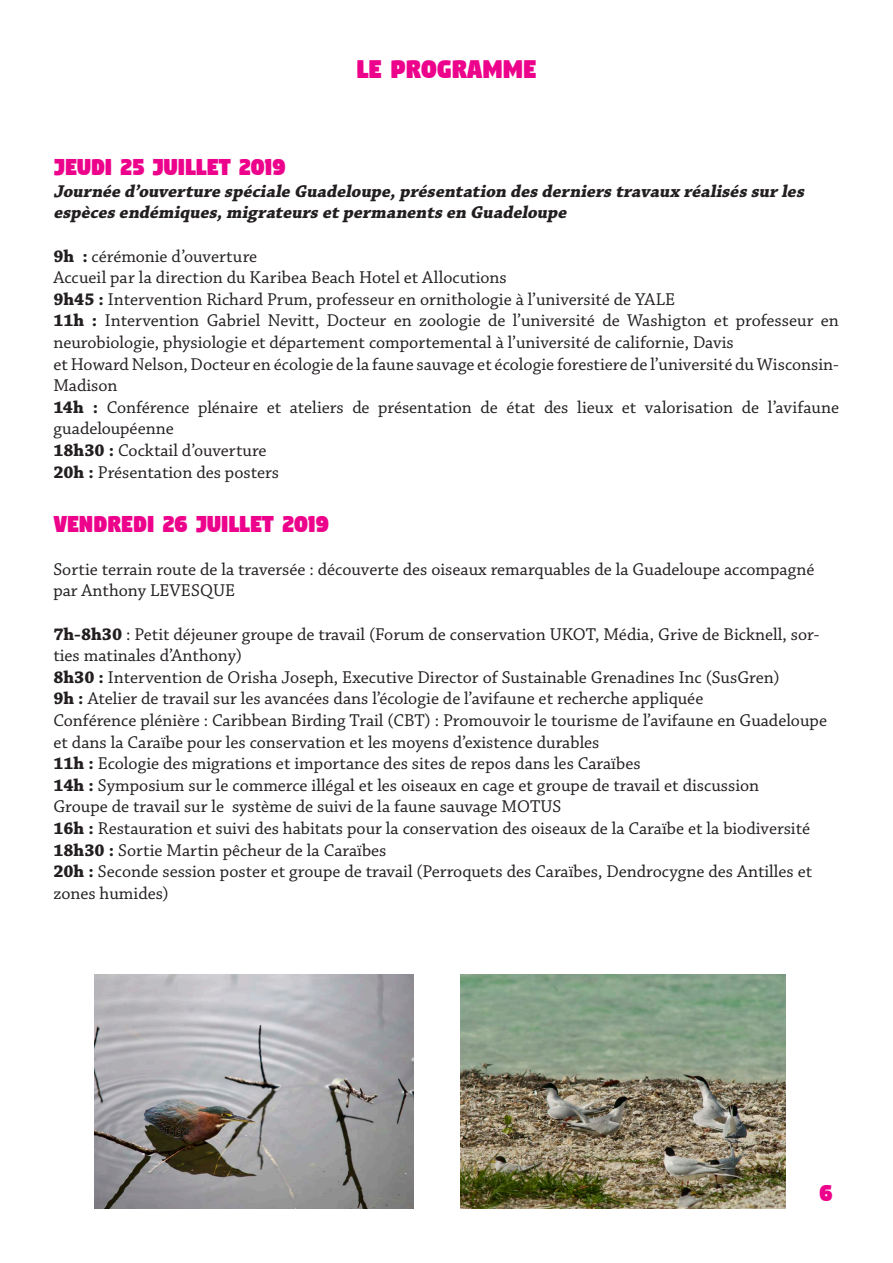
<style>
.page{position:relative;width:893px;height:1263px;background:#fff}
.page>*{position:absolute;margin:0;border:0;box-sizing:border-box;transform-origin:0 0}
.t1{font:30px "Digitalt";color:#ed028c}
.t2{font:27px "Digitalt";color:#ed028c}
.t3{font:18px/21.6px "Chaparral Pro";color:#231f20}
.t4{font:italic 700 18px/21.6px "Chaparral Pro";color:#231f20}
.s1{font-weight:700}
</style>
<div class="page">
<img style="left:95px;top:974px;width:319px;height:235px">
<img style="left:460px;top:974px;width:326px;height:235px">
<p class="t1" style="left:356px;top:55px;width:181px">LE PROGRAMME</p>
<p class="t2" style="left:53px;top:154px;width:233px">JEUDI 25 JUILLET 2019</p>
<p class="t4" style="left:53px;top:181px;width:756px">Journée d’ouverture spéciale Guadeloupe,présentation des derniers travaux réalisés sur les espèces endémiques,migrateurs et permanents en Guadeloupe</p>
<p class="t3" style="left:53px;top:246px;width:205px"><span class="s1">9h :</span> cérémonie d’ouverture</p>
<p class="t3" style="left:53px;top:267px;width:455px">Accueil par la direction du Karibea Beach Hotel et Allocutions</p>
<p class="t3" style="left:53px;top:289px;width:623px"><span class="s1">9h45 :</span> Intervention Richard Prum, professeur en ornithologie à l’université de YALE</p>
<p class="t3" style="left:53px;top:311px;width:787px"><span class="s1">11h :</span> Intervention Gabriel Nevitt, Docteur en zoologie de l’université de Washigton et professeur en neurobiologie, physiologie et département comportemental à l’université de californie, Davis</p>
<p class="t3" style="left:53px;top:354px;width:787px">et Howard Nelson, Docteur en écologie de la faune sauvage et écologie forestiere de l’université du Wisconsin-<br>Madison</p>
<p class="t3" style="left:53px;top:397px;width:787px"><span class="s1">14h :</span> Conférence plénaire et ateliers de présentation de état des lieux et valorisation de l’avifaune guadeloupéenne</p>
<p class="t3" style="left:53px;top:440px;width:215px"><span class="s1">18h30 :</span> Cocktail d’ouverture</p>
<p class="t3" style="left:53px;top:462px;width:227px"><span class="s1">20h :</span> Présentation des posters</p>
<p class="t2" style="left:53px;top:511px;width:277px">VENDREDI 26 JUILLET 2019</p>
<p class="t3" style="left:53px;top:559px;width:763px">Sortie terrain route de la traversée : découverte des oiseaux remarquables de la Guadeloupe accompagné par Anthony LEVESQUE</p>
<p class="t3" style="left:53px;top:624px;width:767px"><span class="s1">7h-8h30</span> : Petit déjeuner groupe de travail (Forum de conservation UKOT, Média, Grive de Bicknell, sor&shy;ties matinales d’Anthony)</p>
<p class="t3" style="left:53px;top:667px;width:728px"><span class="s1">8h30 :</span> Intervention de Orisha Joseph, Executive Director of Sustainable Grenadines Inc (SusGren)</p>
<p class="t3" style="left:53px;top:689px;width:651px"><span class="s1">9h :</span> Atelier de travail sur les avancées dans l’écologie de l’avifaune et recherche appliquée</p>
<p class="t3" style="left:53px;top:710px;width:775px">Conférence plénière : Caribbean Birding Trail (CBT) : Promouvoir le tourisme de l’avifaune en Guadeloupe et dans la Caraïbe pour les conservation et les moyens d’existence durables</p>
<p class="t3" style="left:53px;top:753px;width:589px"><span class="s1">11h :</span> Ecologie des migrations et importance des sites de repos dans les Caraïbes</p>
<p class="t3" style="left:53px;top:775px;width:707px"><span class="s1">14h :</span> Symposium sur le commerce illégal et les oiseaux en cage et groupe de travail et discussion</p>
<p class="t3" style="left:53px;top:797px;width:509px">Groupe de travail sur le système de suivi de la faune sauvage MOTUS</p>
<p class="t3" style="left:53px;top:818px;width:758px"><span class="s1">16h :</span> Restauration et suivi des habitats pour la conservation des oiseaux de la Caraïbe et la biodiversité</p>
<p class="t3" style="left:53px;top:840px;width:335px"><span class="s1">18h30 :</span> Sortie Martin pêcheur de la Caraïbes</p>
<p class="t3" style="left:53px;top:861px;width:760px"><span class="s1">20h :</span> Seconde session poster et groupe de travail (Perroquets des Caraïbes, Dendrocygne des Antilles et zones humides)</p>
<p class="t2" style="left:819px;top:1180px;width:15px">6</p>
</div>
